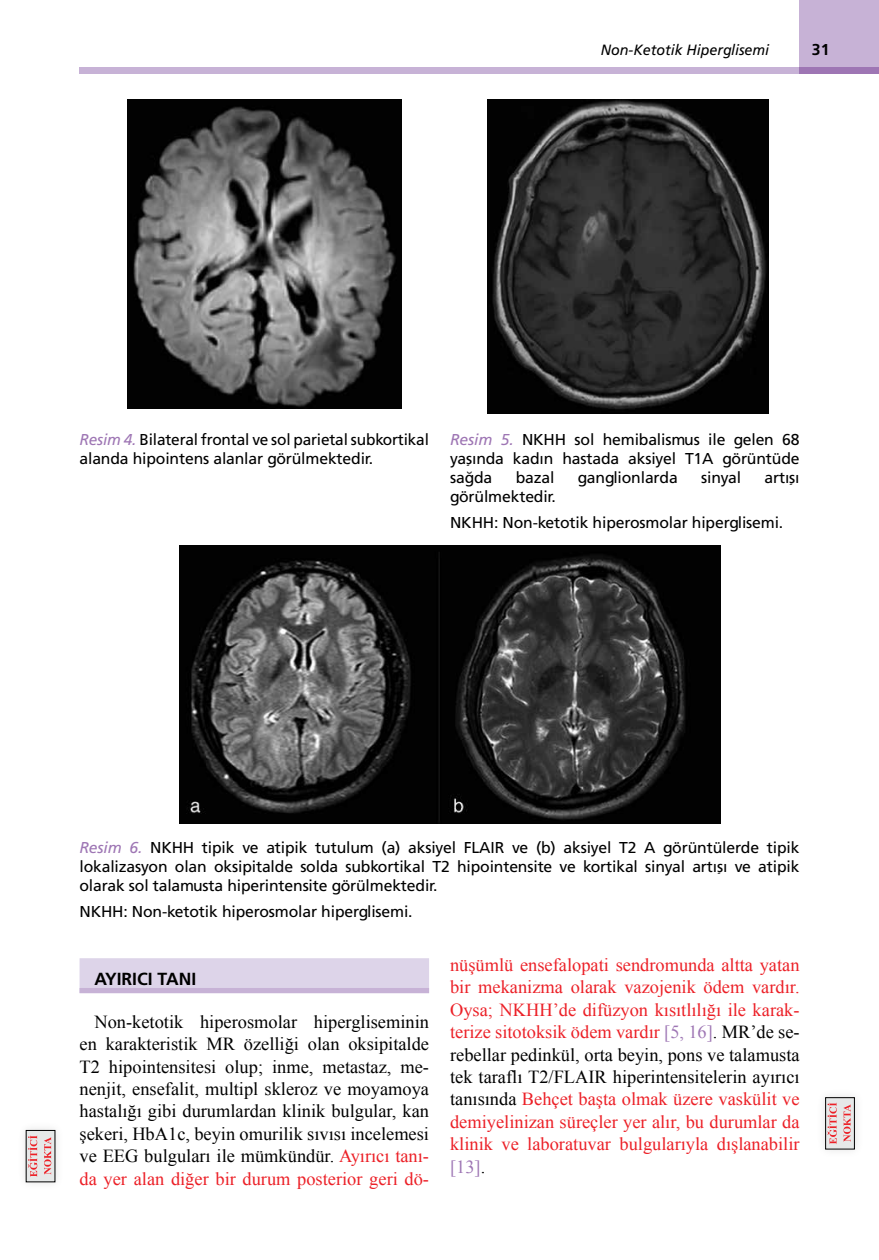
<style>
.page{position:relative;width:879px;height:1260px;background:#fff}
.page>*{position:absolute;margin:0;border:0;box-sizing:border-box;transform-origin:0 0}
.t1{font:18.38px/22.4px "Times New Roman";color:#ec2027;text-align:justify}
.t2{font:18.38px/22.4px "Times New Roman";color:#000;text-align:justify}
.t3{font:17.5px "Frutiger Bold Tr";color:#000}
.t4{font:15.75px/18.9px "Frutiger Normal Tr";letter-spacing:-.01em;color:#000;text-align:justify}
.t5{font:15.75px "Frutiger Bold Tr";color:#000}
.t6{font:14.88px "Frutiger Italic Tr";color:#000;scale:.96 1}
.s1{font-family:"Frutiger Italic Tr";color:#9e76b4}
.s2{color:#ec2027}
.s3{color:#9e76b4}
.s4{color:#000}
</style>
<div class="page">
<div style="left:79px;top:67px;width:720px;height:7px;background:#c7b2d6"></div>
<div style="left:799px;top:0;width:79px;height:74px;background:#c7b2d6"></div>
<div style="left:799px;top:67px;width:79px;height:7px;background:#9e76b4"></div>
<img style="left:179px;top:546px;width:541px;height:277px">
<div style="left:79px;top:958px;width:350px;height:35px;background:#ddd4e9"></div>
<div style="left:79px;top:988px;width:350px;height:5px;background:#c7b2d6"></div>
<div style="left:16px;top:1121px;width:49px;height:71px;background:#000;opacity:.12"></div>
<div style="left:26px;top:1130px;width:29px;height:52px;background:#e6e8e8"></div>
<svg style="left:28px;top:1135px;width:9px;height:42px"></svg>
<svg style="left:44px;top:1137px;width:7px;height:38px"></svg>
<div style="left:815px;top:1088px;width:48px;height:71px;background:#fbfbfb"></div>
<div style="left:825px;top:1098px;width:28px;height:51px;background:#e6e8e8"></div>
<svg style="left:826px;top:1103px;width:10px;height:41px"></svg>
<svg style="left:843px;top:1105px;width:7px;height:37px"></svg>
<div style="left:824px;top:1097px;width:30px;height:52px;border:1px solid #000"></div>
<img style="left:128px;top:99px;width:273px;height:309px">
<img style="left:487px;top:99px;width:281px;height:315px">
<p class="t6" style="left:600px;top:41px;width:177px">Non-Ketotik Hiperglisemi</p>
<p class="t5" style="left:811px;top:40px;width:19px">31</p>
<p class="t4" style="left:79px;top:430px;width:351px"><span class="s1">Resim 4.</span> Bilateral frontal ve sol parietal subkortikal alanda hipointens alanlar görülmektedir.</p>
<p class="t4" style="left:450px;top:430px;width:351px"><span class="s1">Resim 5.</span> NKHH sol hemibalismus ile gelen 68 yaşında kadın hastada aksiyel T1A görüntüde sağda</p>
<p class="t4" style="left:515px;top:468px;width:40px">bazal</p>
<p class="t4" style="left:577px;top:468px;width:101px">ganglionlarda</p>
<p class="t4" style="left:700px;top:468px;width:41px">sinyal</p>
<p class="t4" style="left:764px;top:468px;width:37px">artışı</p>
<p class="t4" style="left:450px;top:483px;width:334px;line-height:26.2px">görülmektedir.<br>NKHH: Non-ketotik hiperosmolar hiperglisemi.</p>
<p class="t4" style="left:79px;top:838px;width:721px"><span class="s1">Resim 6.</span> NKHH tipik ve atipik tutulum (a) aksiyel FLAIR ve (b) aksiyel T2 A görüntülerde tipik lokalizasyon olan oksipitalde solda subkortikal T2 hipointensite ve kortikal sinyal artışı ve atipik olarak sol talamusta hiperintensite görülmektedir.</p>
<p class="t4" style="left:79px;top:902px;width:334px">NKHH: Non-ketotik hiperosmolar hiperglisemi.</p>
<p class="t3" style="left:94px;top:969px;width:103px">AYIRICI TANI</p>
<p class="t2" style="left:79px;top:1010px;width:351px;text-indent:15px">Non-ketotik hiperosmolar hipergliseminin en karakteristik MR özelliği olan oksipitalde T2 hipointensitesi olup; inme, metastaz, me&shy;nenjit, ensefalit, multipl skleroz ve moyamoya hastalığı gibi durumlardan klinik bulgular, kan şekeri, HbA1c, beyin omurilik sıvısı incelemesi ve EEG bulguları ile mümkündür. <span class="s2">Ayırıcı tanı&shy;da yer alan diğer bir durum posterior geri dö-</span></p>
<p class="t1" style="left:450px;top:953px;width:351px">nüşümlü ensefalopati sendromunda altta yatan bir mekanizma olarak vazojenik ödem vardır.<br>Oysa; NKHH’de difüzyon kısıtlılığı ile karak&shy;terize sitotoksik ödem vardır <span class="s3">[5, 16]</span><span class="s4">. MR’de se&shy;rebellar pedinkül, orta beyin, pons ve talamusta tek taraflı T2/FLAIR hiperintensitelerin ayırıcı tanısında</span> Behçet başta olmak üzere vaskülit ve demiyelinizan süreçler yer alır, bu durumlar da klinik ve laboratuvar bulgularıyla dışlanabilir <span class="s3">[13]</span><span class="s4">.</span></p>
</div>
